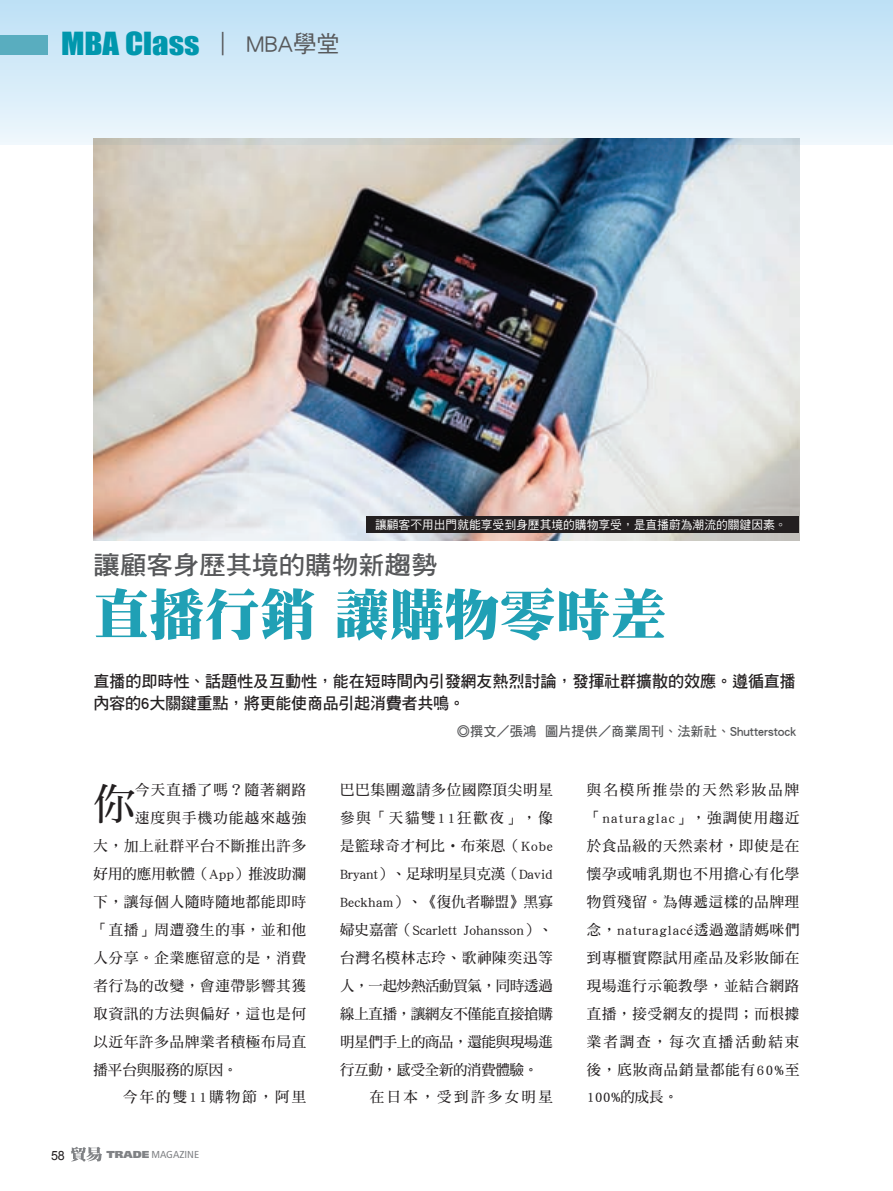
<style>
.page{position:relative;width:893px;height:1191px;background:#fff}
.page>*{position:absolute;margin:0;border:0;box-sizing:border-box;transform-origin:0 0}
.t1{font:55.5px "DF Ming Std W12";color:#20a0b5}
.t2{font:42.6px "DF Ming Std W7";color:#231f20}
.t3{font:29.25px "Impact";color:#0097ad;scale:1.12 1}
.t4{font:25.65px "DF Hei Std W7";color:#57585a}
.t5{font:16.5px/22.5px "DF Hei Std W7";letter-spacing:-.015em;color:#231f20}
.t6{font:14.7px/27.9px "DF Ming Std W7";letter-spacing:.06em;color:#231f20;text-align:justify}
.t7{font:14.7px "DF Ming Std W7";letter-spacing:-.015em;color:#231f20}
.t8{font:14.7px "DF Ming Std W7";letter-spacing:-.02em;color:#231f20}
.t9{font:14.7px "DF Ming Std W7";letter-spacing:.005em;color:#231f20}
.t10{font:14.7px "DF Ming Std W7";color:#231f20}
.t11{font:14.7px "DF Ming Std W7";letter-spacing:.085em;color:#231f20}
.t12{font:14.7px "DF Ming Std W7";letter-spacing:.125em;color:#231f20}
.t13{font:14.7px "DF Ming Std W7";letter-spacing:.145em;color:#231f20}
.t14{font:14.7px "DF Ming Std W7";letter-spacing:.17em;color:#231f20}
.t15{font:13.5px "DF Hei Std W7";color:#57585a}
.t16{font:12.75px "Arial";color:#231f20}
.t17{font:12px "DF Hei Std W5";color:#fff}
.t18{font:condensed 10.05px "Frutiger";color:#808285;scale:1.1 1}
.s1{font-family:"DF Hei Std W5";font-size:23.4px;color:#57585a}
.s2{font-weight:900;font-stretch:normal}
.s3{font-family:"Times"}
</style>
<div class="page">
<div style="left:0;top:0;width:893px;height:145px;background:linear-gradient(to bottom,#bee1f7,#ebf4f9)"></div>
<img style="left:94px;top:139px;width:705px;height:401px">
<div style="left:367px;top:517px;width:432px;height:16px;background:#231f20"></div>
<svg style="left:71px;top:1146px;width:31px;height:15px"></svg>
<div style="left:0;top:35px;width:47px;height:20px;background:#59adbf"></div>
<p class="t3" style="left:61px;top:21px;width:251px">MBA Class <span class="s1">｜ MBA學堂</span></p>
<p class="t17" style="left:375px;top:518px;width:413px">讓顧客不用出門就能享受到身歷其境的購物享受，是直播蔚為潮流的關鍵因素。</p>
<p class="t4" style="left:94px;top:550px;width:345px">讓顧客身歷其境的購物新趨勢</p>
<p class="t1" style="left:94px;top:584px;width:574px">直播行銷讓購物零時差</p>
<p class="t5" style="left:94px;top:669px;width:704px">直播的即時性、話題性及互動性，能在短時間內引發網友熱烈討論，發揮社群擴散的效應。遵循直播內容的6大關鍵重點，將更能使商品引起消費者共鳴。</p>
<p class="t15" style="left:457px;top:724px;width:341px">◎撰文／張鴻 圖片提供／商業周刊、法新社、Shutterstock</p>
<p class="t2" style="left:94px;top:781px;width:43px">你</p>
<p class="t11" style="left:135px;top:782px;width:172px">今天直播了嗎？隨著網路</p>
<p class="t11" style="left:135px;top:810px;width:172px">速度與手機功能越來越強</p>
<p class="t6" style="left:94px;top:831px;width:214px">大，加上社群平台不斷推出許多</p>
<p class="t9" style="left:94px;top:866px;width:214px">好用的應用軟體（App）推波助瀾</p>
<p class="t6" style="left:94px;top:887px;width:214px">下，讓每個人隨時隨地都能即時</p>
<p class="t6" style="left:94px;top:915px;width:214px">「直播」周遭發生的事，並和他</p>
<p class="t6" style="left:94px;top:943px;width:214px">人分享。企業應留意的是，消費</p>
<p class="t6" style="left:94px;top:971px;width:214px">者行為的改變，會連帶影響其獲</p>
<p class="t6" style="left:94px;top:999px;width:214px">取資訊的方法與偏好，這也是何</p>
<p class="t6" style="left:94px;top:1027px;width:214px">以近年許多品牌業者積極布局直</p>
<p class="t10" style="left:94px;top:1061px;width:146px">播平台與服務的原因。</p>
<p class="t13" style="left:123px;top:1089px;width:184px">今年的雙11購物節，阿里</p>
<p class="t16" style="left:51px;top:1147px;width:15px">58</p>
<p class="t18" style="left:107px;top:1148px;width:86px"><span class="s2">TRADE</span> MAGAZINE</p>
<p class="t6" style="left:340px;top:776px;width:214px">巴巴集團邀請多位國際頂尖明星</p>
<p class="t12" style="left:340px;top:810px;width:214px">參與「天貓雙11狂歡夜」，像</p>
<p class="t6" style="left:340px;top:831px;width:214px">是籃球奇才柯比•布萊恩（Kobe</p>
<p class="t8" style="left:340px;top:866px;width:214px">Bryant）、足球明星貝克漢（David</p>
<p class="t9" style="left:340px;top:893px;width:214px">Beckham）、《復仇者聯盟》黑寡</p>
<p class="t10" style="left:340px;top:921px;width:214px">婦史嘉蕾（Scarlett Johansson）、</p>
<p class="t6" style="left:340px;top:943px;width:214px">台灣名模林志玲、歌神陳奕迅等</p>
<p class="t7" style="left:340px;top:977px;width:214px">人，一起炒熱活動買氣，同時透過</p>
<p class="t7" style="left:340px;top:1005px;width:214px">線上直播，讓網友不僅能直接搶購</p>
<p class="t7" style="left:340px;top:1033px;width:214px">明星們手上的商品，還能與現場進</p>
<p class="t8" style="left:340px;top:1061px;width:199px">行互動，感受全新的消費體驗。</p>
<p class="t14" style="left:370px;top:1089px;width:184px">在日本，受到許多女明星</p>
<p class="t6" style="left:587px;top:776px;width:214px">與名模所推崇的天然彩妝品牌「naturaglac」，強調使用趨近於食品級的天然素材，即使是在懷孕或哺乳期也不用擔心有化學物質殘留。為傳遞這樣的品牌理念，naturaglac<span class="s3">é</span>透過邀請媽咪們到專櫃實際試用產品及彩妝師在現場進行示範教學，並結合網路直播，接受網友的提問；而根據業者調查，每次直播活動結束後，底妝商品銷量都能有60%至100%的成長。</p>
</div>
